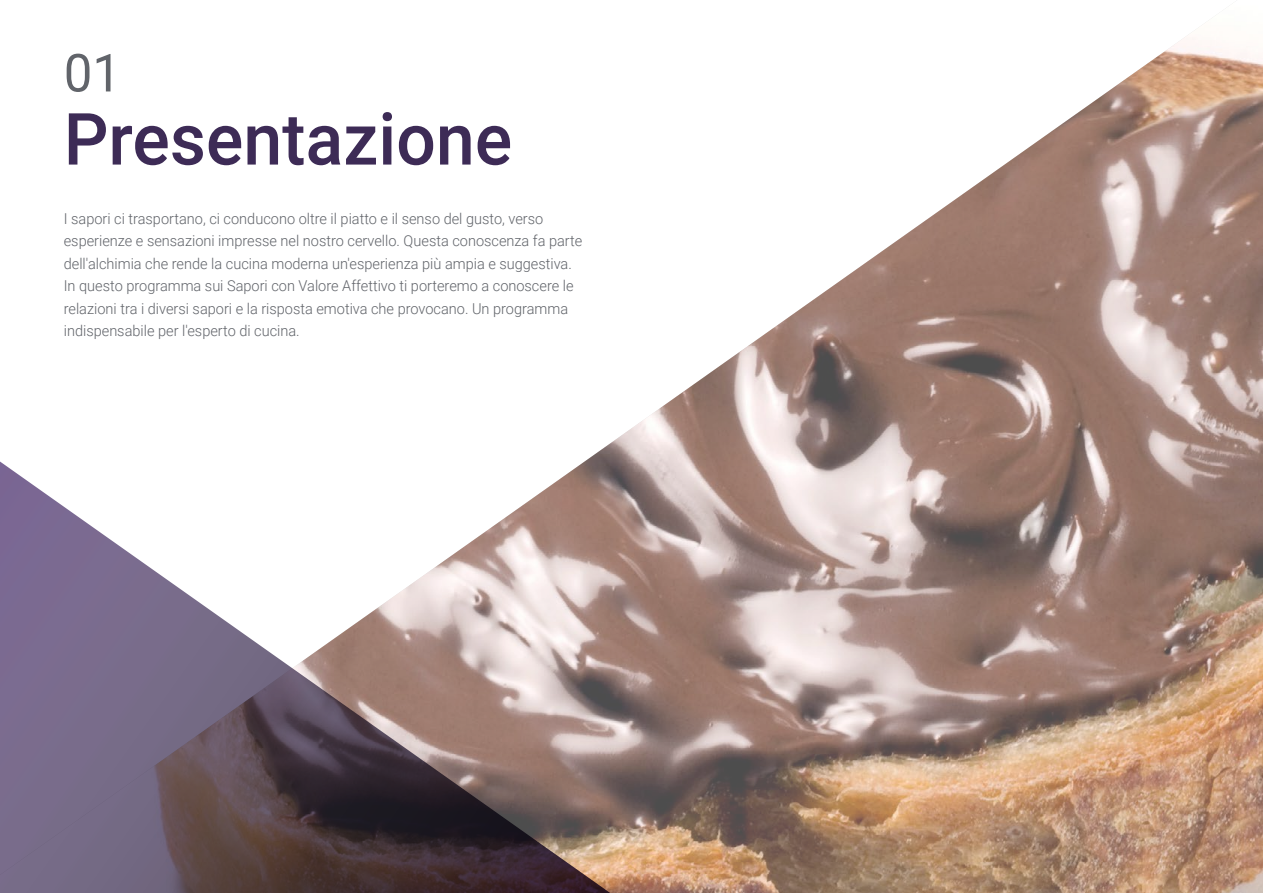
<style>
.page{position:relative;width:1263px;height:893px;background:#fff}
.page>*{position:absolute;margin:0;border:0;box-sizing:border-box;transform-origin:0 0}
.Portadilla{font:500 72px "Roboto";color:#3d2b56}
.t1{font:52.5px "Roboto";color:#61646a}
.Texto_Simple{font:300 15px/22.5px "Roboto";color:#61646a}
</style>
<div class="page">
<img style="left:606px;top:20px;width:657px;height:873px">
<svg style="left:0;top:446px;width:640px;height:447px"></svg>
<p class="t1" style="left:64px;top:36px;width:59px">01</p>
<p class="Portadilla" style="left:64px;top:89px;width:450px">Presentazione</p>
<p class="Texto_Simple" style="left:64px;top:207px;width:520px">I sapori ci trasportano, ci conducono oltre il piatto e il senso del gusto, verso esperienze e sensazioni impresse nel nostro cervello. Questa conoscenza fa parte dell'alchimia che rende la cucina moderna un'esperienza più ampia e suggestiva.<br>In questo programma sui Sapori con Valore Affettivo ti porteremo a conoscere le relazioni tra i diversi sapori e la risposta emotiva che provocano. Un programma indispensabile per l'esperto di cucina.</p>
</div>
